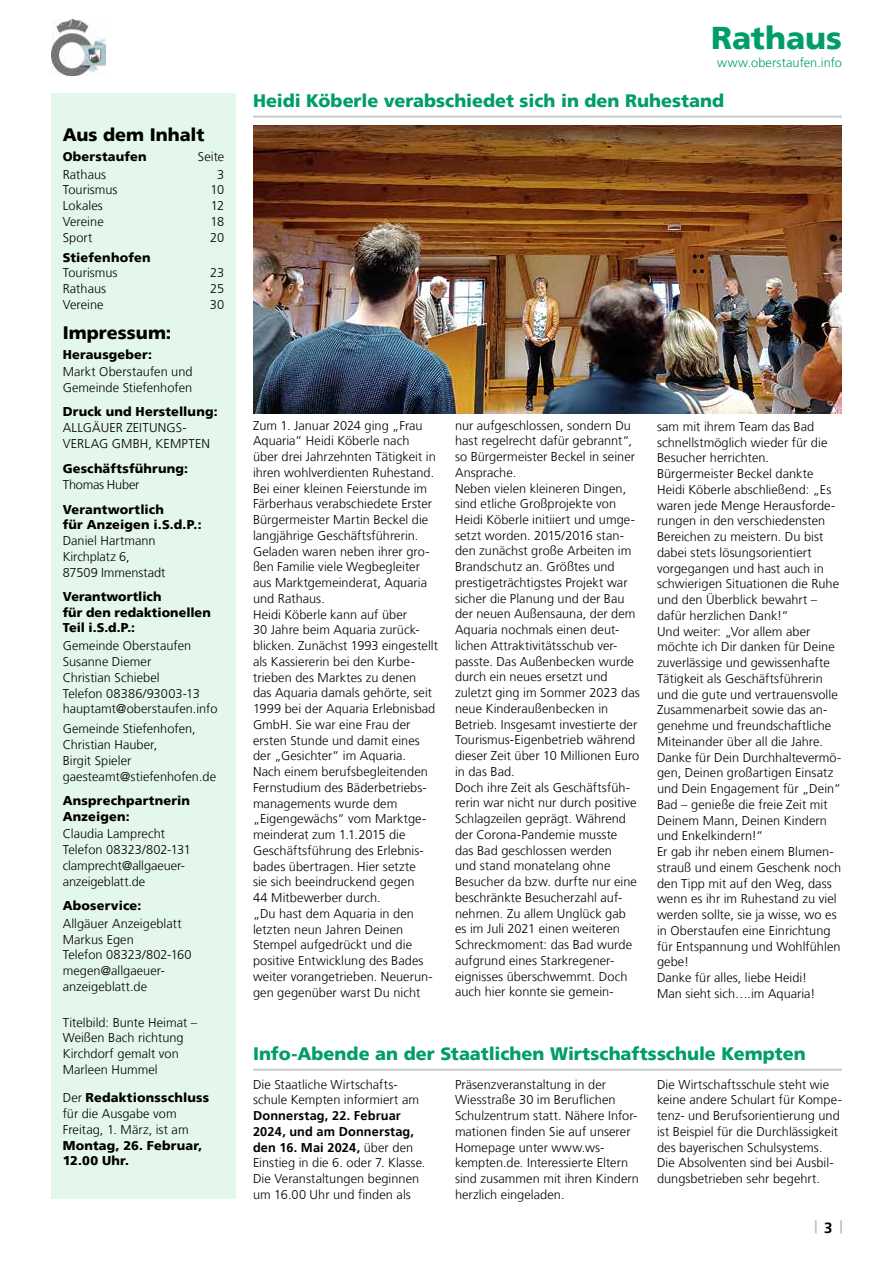
<style>
.page{position:relative;width:893px;height:1263px;background:#fff}
.page>*{position:absolute;margin:0;border:0;box-sizing:border-box;transform-origin:0 0}
.t1{font:900 31.5px "Frutiger LT";letter-spacing:-.005em;color:#009d69}
.t2{font:900 18px "Frutiger LT";color:#009d69}
.t3{font:900 18px "Frutiger LT";color:#000}
.t4{font:700 15px "Frutiger LT";color:#000}
.t5{font:300 12.75px/15.8px "Frutiger LT";letter-spacing:.005em;color:#000}
.t6{font:900 12.75px/15.8px "Frutiger LT";letter-spacing:.015em;color:#000}
.t7{font:300 12.75px "Frutiger LT";letter-spacing:.005em;color:#009d69}
.t8{font:300 12.75px "Frutiger LT";letter-spacing:-.02em;color:#000}
.s1{font-weight:900}
.s2{font-weight:700}
</style>
<div class="page">
<svg style="left:815px;top:1220px;width:1px;height:13px"></svg>
<svg style="left:840px;top:1220px;width:2px;height:13px"></svg>
<img style="left:51px;top:20px;width:54px;height:55px">
<div style="left:51px;top:94px;width:185px;height:1105px;background:#e4f7ec"></div>
<hr style="left:253px;top:1069px;width:589px;height:2px;background:#cecfcf">
<hr style="left:253px;top:116px;width:589px;height:2px;background:#cecfcf">
<img style="left:253px;top:126px;width:589px;height:288px">
<h2 class="t3" style="left:63px;top:124px;width:143px">Aus dem Inhalt</h2>
<p class="t6" style="left:63px;top:148px;width:86px">Oberstaufen</p>
<p class="t5" style="left:198px;top:149px;width:28px">Seite</p>
<p class="t5" style="left:63px;top:167px;width:45px">Rathaus</p>
<p class="t5" style="left:217px;top:167px;width:9px">3</p>
<p class="t5" style="left:63px;top:182px;width:56px">Tourismus</p>
<p class="t5" style="left:211px;top:182px;width:15px">10</p>
<p class="t5" style="left:63px;top:198px;width:42px">Lokales</p>
<p class="t5" style="left:211px;top:198px;width:15px">12</p>
<p class="t5" style="left:63px;top:214px;width:42px">Vereine</p>
<p class="t5" style="left:211px;top:214px;width:15px">18</p>
<p class="t5" style="left:63px;top:230px;width:31px">Sport</p>
<p class="t5" style="left:210px;top:230px;width:16px">20</p>
<p class="t6" style="left:63px;top:249px;width:89px">Stiefenhofen</p>
<p class="t5" style="left:63px;top:265px;width:56px">Tourismus</p>
<p class="t5" style="left:210px;top:265px;width:16px">23</p>
<p class="t5" style="left:63px;top:281px;width:45px">Rathaus</p>
<p class="t5" style="left:210px;top:281px;width:15px">25</p>
<p class="t5" style="left:63px;top:297px;width:42px">Vereine</p>
<p class="t5" style="left:210px;top:297px;width:16px">30</p>
<h2 class="t3" style="left:63px;top:321px;width:110px">Impressum:</h2>
<p class="t6" style="left:63px;top:346px;width:91px">Herausgeber:</p>
<p class="t5" style="left:63px;top:364px;width:131px">Markt Oberstaufen und<br>Gemeinde Stiefenhofen</p>
<p class="t6" style="left:63px;top:404px;width:156px">Druck und Herstellung:</p>
<p class="t5" style="left:63px;top:420px;width:149px">ALLGÄUER ZEITUNGS-<br>VERLAG GMBH, KEMPTEN</p>
<p class="t6" style="left:63px;top:460px;width:127px">Geschäftsführung:</p>
<p class="t8" style="left:63px;top:478px;width:78px">Thomas Huber</p>
<p class="t6" style="left:63px;top:501px;width:140px">Verantwortlich<br>für Anzeigen i.S.d.P.:</p>
<p class="t5" style="left:63px;top:533px;width:104px">Daniel Hartmann<br>Kirchplatz 6,<br>87509 Immenstadt</p>
<p class="t6" style="left:63px;top:589px;width:150px">Verantwortlich<br>für den redaktionellen<br>Teil i.S.d.P.:</p>
<p class="t5" style="left:63px;top:638px;width:156px">Gemeinde Oberstaufen<br>Susanne Diemer<br>Christian Schiebel<br>Telefon 08386/93003-13 hauptamt@oberstaufen.info</p>
<p class="t5" style="left:63px;top:721px;width:155px">Gemeinde Stiefenhofen,<br>Christian Hauber,<br>Birgit Spieler gaesteamt@stiefenhofen.de</p>
<p class="t6" style="left:63px;top:792px;width:129px">Ansprechpartnerin<br>Anzeigen:</p>
<p class="t5" style="left:63px;top:826px;width:130px">Claudia Lamprecht<br>Telefon 08323/802-131 clamprecht@allgaeuer&shy;anzeigeblatt.de</p>
<p class="t6" style="left:63px;top:897px;width:80px">Aboservice:</p>
<p class="t5" style="left:63px;top:916px;width:130px">Allgäuer Anzeigeblatt<br>Markus Egen<br>Telefon 08323/802-160 megen@allgaeuer&shy;anzeigeblatt.de</p>
<p class="t5" style="left:63px;top:1014px;width:136px">Titelbild: Bunte Heimat –<br>Weißen Bach richtung<br>Kirchdorf gemalt von<br>Marleen Hummel</p>
<p class="t5" style="left:63px;top:1090px;width:148px">Der <span class="s1">Redaktionsschluss </span>für die Ausgabe vom<br>Freitag, 1. März, ist am</p>
<p class="t6" style="left:63px;top:1137px;width:141px">Montag, 26. Februar,<br>12.00 Uhr.</p>
<h1 class="t1" style="left:711px;top:19px;width:132px">Rathaus</h1>
<p class="t7" style="left:717px;top:56px;width:126px">www.oberstaufen.info</p>
<h2 class="t2" style="left:253px;top:90px;width:473px">Heidi Köberle verabschiedet sich in den Ruhestand</h2>
<p class="t5" style="left:253px;top:418px;width:186px">Zum 1. Januar 2024 ging „Frau<br>Aquaria“ Heidi Köberle nach<br>über drei Jahrzehnten Tätigkeit in ihren wohlverdienten Ruhestand.<br>Bei einer kleinen Feierstunde im<br>Färberhaus verabschiedete Erster<br>Bürgermeister Martin Beckel die langjährige Geschäftsführerin.<br>Geladen waren neben ihrer gro&shy;ßen Familie viele Wegbegleiter aus Marktgemeinderat, Aquaria und Rathaus.<br>Heidi Köberle kann auf über<br>30 Jahre beim Aquaria zurück&shy;blicken. Zunächst 1993 eingestellt als Kassiererin bei den Kurbe&shy;trieben des Marktes zu denen das Aquaria damals gehörte, seit<br>1999 bei der Aquaria Erlebnisbad<br>GmbH. Sie war eine Frau der ersten Stunde und damit eines der „Gesichter“ im Aquaria.<br>Nach einem berufsbegleitenden<br>Fernstudium des Bäderbetriebs&shy;managements wurde dem „Eigengewächs“ vom Marktge&shy;meinderat zum 1.1.2015 die<br>Geschäftsführung des Erlebnis&shy;bades übertragen. Hier setzte<br>sie sich beeindruckend gegen<br>44 Mitbewerber durch.<br>„Du hast dem Aquaria in den letzten neun Jahren Deinen<br>Stempel aufgedrückt und die positive Entwicklung des Bades weiter vorangetrieben. Neuerun&shy;gen gegenüber warst Du nicht</p>
<p class="t5" style="left:455px;top:417px;width:186px">nur aufgeschlossen, sondern Du hast regelrecht dafür gebrannt“, so Bürgermeister Beckel in seiner<br>Ansprache.<br>Neben vielen kleineren Dingen, sind etliche Großprojekte von<br>Heidi Köberle initiiert und umge&shy;setzt worden. 2015/2016 stan&shy;den zunächst große Arbeiten im<br>Brandschutz an. Größtes und prestigeträchtigstes Projekt war sicher die Planung und der Bau der neuen Außensauna, der dem<br>Aquaria nochmals einen deut&shy;lichen Attraktivitätsschub ver&shy;passte. Das Außenbecken wurde durch ein neues ersetzt und zuletzt ging im Sommer 2023 das neue Kinderaußenbecken in<br>Betrieb. Insgesamt investierte der<br>Tourismus-Eigenbetrieb während dieser Zeit über 10 Millionen Euro in das Bad.<br>Doch ihre Zeit als Geschäftsfüh&shy;rerin war nicht nur durch positive<br>Schlagzeilen geprägt. Während der Corona-Pandemie musste<br>das Bad geschlossen werden<br>und stand monatelang ohne<br>Besucher da bzw. durfte nur eine beschränkte Besucherzahl auf&shy;nehmen. Zu allem Unglück gab es im Juli 2021 einen weiteren<br>Schreckmoment: das Bad wurde aufgrund eines Starkregener&shy;eignisses überschwemmt. Doch auch hier konnte sie gemein-</p>
<p class="t5" style="left:657px;top:419px;width:186px">sam mit ihrem Team das Bad schnellstmöglich wieder für die<br>Besucher herrichten.<br>Bürgermeister Beckel dankte<br>Heidi Köberle abschließend: „Es waren jede Menge Herausforde&shy;rungen in den verschiedensten<br>Bereichen zu meistern. Du bist dabei stets lösungsorientiert vorgegangen und hast auch in schwierigen Situationen die Ruhe und den Überblick bewahrt – dafür herzlichen Dank!“<br>Und weiter: „Vor allem aber möchte ich Dir danken für Deine zuverlässige und gewissenhafte<br>Tätigkeit als Geschäftsführerin und die gute und vertrauensvolle<br>Zusammenarbeit sowie das an&shy;genehme und freundschaftliche<br>Miteinander über all die Jahre.<br>Danke für Dein Durchhaltevermö&shy;gen, Deinen großartigen Einsatz und Dein Engagement für „Dein“<br>Bad – genieße die freie Zeit mit<br>Deinem Mann, Deinen Kindern und Enkelkindern!“<br>Er gab ihr neben einem Blumen&shy;strauß und einem Geschenk noch den Tipp mit auf den Weg, dass wenn es ihr im Ruhestand zu viel werden sollte, sie ja wisse, wo es in Oberstaufen eine Einrichtung für Entspannung und Wohlfühlen gebe!<br>Danke für alles, liebe Heidi!<br>Man sieht sich….im Aquaria!</p>
<h2 class="t2" style="left:253px;top:1043px;width:554px">Info-Abende an der Staatlichen Wirtschaftsschule Kempten</h2>
<p class="t5" style="left:253px;top:1076px;width:168px">Die Staatliche Wirtschafts&shy;schule Kempten informiert am</p>
<p class="t5" style="left:253px;top:1108px;width:174px"><span class="s2">Donnerstag, 22. Februar<br>2024, und am Donnerstag, den 16. Mai 2024,</span> über den<br>Einstieg in die 6. oder 7. Klasse.<br>Die Veranstaltungen beginnen um 16.00 Uhr und finden als</p>
<p class="t5" style="left:455px;top:1076px;width:185px">Präsenzveranstaltung in der<br>Wiesstraße 30 im Beruflichen<br>Schulzentrum statt. Nähere Infor&shy;mationen finden Sie auf unserer<br>Homepage unter www.ws&shy;kempten.de. Interessierte Eltern sind zusammen mit ihren Kindern herzlich eingeladen.</p>
<p class="t5" style="left:657px;top:1076px;width:186px">Die Wirtschaftsschule steht wie keine andere Schulart für Kompe&shy;tenz- und Berufsorientierung und ist Beispiel für die Durchlässigkeit des bayerischen Schulsystems.<br>Die Absolventen sind bei Ausbil&shy;dungsbetrieben sehr begehrt.</p>
<p class="t4" style="left:824px;top:1218px;width:10px">3</p>
</div>
